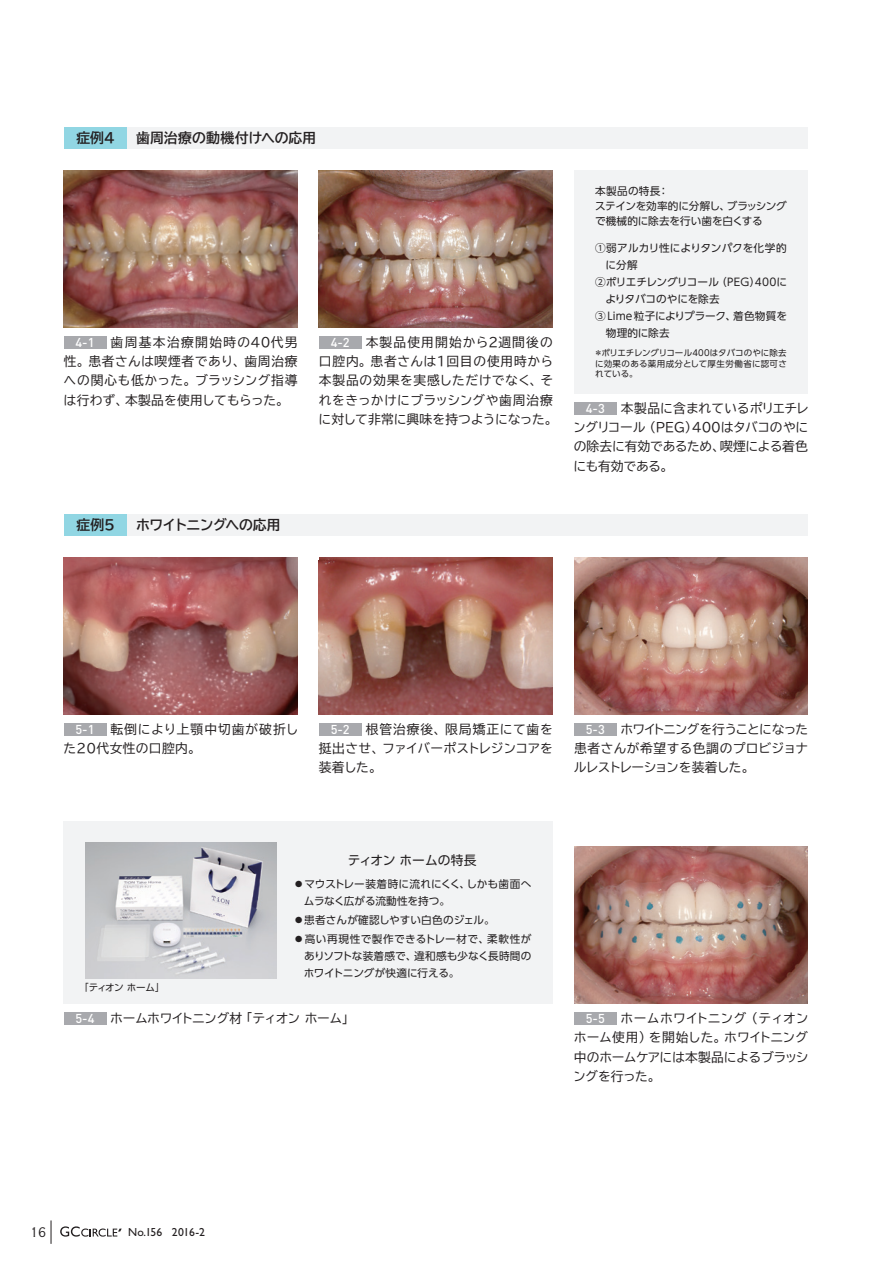
<style>
.page{position:relative;width:893px;height:1263px;background:#fff}
.page>*{position:absolute;margin:0;border:0;box-sizing:border-box;transform-origin:0 0}
.t1{font:700 13.8px "TBUD Go Std";color:#231f20}
.t2{font:700 13.8px "TBUD Go Std";letter-spacing:-.04em;color:#231f20}
.t3{font:13.35px "Copperplate Gothic Std 29 AB";color:#231f20}
.t4{font:12.75px/19.2px "TBUD Go Std";letter-spacing:.01em;color:#231f20;text-align:justify}
.t5{font:12.75px/19.2px "TBUD Go Std";letter-spacing:.035em;color:#231f20}
.t6{font:500 12.75px "DINOT";color:#fff}
.t7{font:12.75px "TBUD Go Std";letter-spacing:-.045em;color:#231f20}
.t8{font:12.75px "UD Shin Go Pr 6 N";color:#231f20}
.t9{font:11.7px "Gill Sans Std";letter-spacing:-.01em;color:#231f20}
.t10{font:10.65px/14.9px "UD Shin Go Pr 6 N";color:#231f20}
.t11{font:10.65px/19.2px "UD Shin Go Pr 6 N";letter-spacing:.025em;color:#231f20}
.t12{font:9.6px "UD Shin Go Pr 6 N";letter-spacing:-.055em;color:#231f20}
.t13{font:8.55px/10.6px "UD Shin Go Pr 6 N";letter-spacing:.02em;color:#231f20;text-align:justify}
</style>
<div class="page">
<img style="left:319px;top:557px;width:234px;height:157px">
<img style="left:574px;top:557px;width:234px;height:157px">
<img style="left:64px;top:557px;width:234px;height:157px">
<img style="left:574px;top:846px;width:234px;height:157px">
<div style="left:64px;top:821px;width:489px;height:182px;background:#f2f3f4"></div>
<img style="left:85px;top:842px;width:191px;height:136px">
<div style="left:64px;top:723px;width:42px;height:13px;background:#a8a9ad"></div>
<div style="left:574px;top:1012px;width:43px;height:13px;background:#a8a9ad"></div>
<div style="left:64px;top:1012px;width:42px;height:13px;background:#a8a9ad"></div>
<div style="left:319px;top:723px;width:42px;height:13px;background:#a8a9ad"></div>
<div style="left:574px;top:723px;width:43px;height:13px;background:#a8a9ad"></div>
<div style="left:64px;top:514px;width:64px;height:22px;background:#91d6e3"></div>
<div style="left:128px;top:514px;width:680px;height:22px;background:#f2f3f4"></div>
<img style="left:319px;top:170px;width:234px;height:157px">
<img style="left:64px;top:170px;width:234px;height:157px">
<div style="left:64px;top:336px;width:42px;height:13px;background:#a8a9ad"></div>
<div style="left:319px;top:336px;width:42px;height:13px;background:#a8a9ad"></div>
<div style="left:574px;top:402px;width:43px;height:13px;background:#a8a9ad"></div>
<div style="left:64px;top:128px;width:64px;height:21px;background:#91d6e3"></div>
<div style="left:128px;top:128px;width:680px;height:21px;background:#f2f3f4"></div>
<div style="left:574px;top:170px;width:234px;height:223px;background:#f2f3f4"></div>
<svg style="left:51px;top:1220px;width:1px;height:24px"></svg>
<svg style="left:60px;top:1226px;width:62px;height:10px"></svg>
<p class="t1" style="left:76px;top:127px;width:40px">症例4</p>
<p class="t1" style="left:136px;top:127px;width:182px">歯周治療の動機付けへの応用</p>
<p class="t4" style="left:64px;top:333px;width:235px;text-indent:47px">歯周基本治療開始時の40代男性。患者さんは喫煙者であり、歯周治療への関心も低かった。ブラッシング指導は行わず、本製品を使用してもらった。</p>
<p class="t5" style="left:319px;top:333px;width:241px;text-indent:47px">本製品使用開始から2週間後の口腔内。患者さんは1回目の使用時から本製品の効果を実感しただけでなく、それをきっかけにブラッシングや歯周治療に対して非常に興味を持つようになった。</p>
<p class="t6" style="left:76px;top:334px;width:21px">4-1</p>
<p class="t6" style="left:331px;top:334px;width:21px">4-2</p>
<p class="t1" style="left:76px;top:514px;width:40px">症例5</p>
<p class="t2" style="left:136px;top:514px;width:146px">ホワイトニングへの応用</p>
<p class="t10" style="left:595px;top:184px;width:193px">本製品の特長：<br>ステインを効率的に分解し、ブラッシングで機械的に除去を行い歯を白くする</p>
<p class="t10" style="left:595px;top:240px;width:193px">①弱アルカリ性によりタンパクを化学的</p>
<p class="t10" style="left:606px;top:257px;width:34px">に分解</p>
<p class="t10" style="left:595px;top:274px;width:193px">②ポリエチレングリコール（PEG）400に</p>
<p class="t10" style="left:605px;top:291px;width:116px">よりタバコのやにを除去</p>
<p class="t10" style="left:595px;top:308px;width:193px">③Lime粒子によりプラーク、着色物質を</p>
<p class="t10" style="left:606px;top:325px;width:65px">物理的に除去</p>
<p class="t13" style="left:594px;top:347px;width:194px">＊ポリエチレングリコール400はタバコのやに除去に効果のある薬用成分として厚生労働省に認可されている。</p>
<p class="t4" style="left:573px;top:399px;width:237px;text-indent:48px">本製品に含まれているポリエチレングリコール（PEG）400はタバコのやにの除去に有効であるため、喫煙による着色にも有効である。</p>
<p class="t6" style="left:586px;top:399px;width:21px">4-3</p>
<p class="t4" style="left:64px;top:720px;width:236px;text-indent:47px">転倒により上顎中切歯が破折した20代女性の口腔内。</p>
<p class="t6" style="left:76px;top:720px;width:21px">5-1</p>
<p class="t4" style="left:319px;top:720px;width:236px;text-indent:47px">根管治療後、限局矯正にて歯を挺出させ、ファイバーポストレジンコアを装着した。</p>
<p class="t4" style="left:574px;top:720px;width:236px;text-indent:46px">ホワイトニングを行うことになった患者さんが希望する色調のプロビジョナルレストレーションを装着した。</p>
<p class="t6" style="left:331px;top:720px;width:21px">5-2</p>
<p class="t6" style="left:586px;top:720px;width:21px">5-3</p>
<p class="t12" style="left:79px;top:979px;width:87px">「ティオン ホーム」</p>
<p class="t8" style="left:348px;top:850px;width:130px">ティオン ホームの特長</p>
<p class="t10" style="left:304px;top:875px;width:229px;line-height:17px;text-indent:-10px">⃝マウストレー装着時に流れにくく、しかも歯面へムラなく広がる流動性を持つ。</p>
<p class="t11" style="left:293px;top:910px;width:240px">⃝患者さんが確認しやすい白色のジェル。<br>⃝高い再現性で製作できるトレー材で、柔軟性が</p>
<p class="t10" style="left:304px;top:947px;width:229px;line-height:17px">ありソフトな装着感で、違和感も少なく長時間のホワイトニングが快適に行える。</p>
<p class="t7" style="left:110px;top:1008px;width:246px">ホームホワイトニング材「ティオン ホーム」</p>
<p class="t4" style="left:573px;top:1009px;width:237px;text-indent:47px">ホームホワイトニング（ティオンホーム使用）を開始した。ホワイトニング中のホームケアには本製品によるブラッシングを行った。</p>
<p class="t6" style="left:76px;top:1010px;width:21px">5-4</p>
<p class="t6" style="left:586px;top:1010px;width:21px">5-5</p>
<p class="t3" style="left:30px;top:1224px;width:18px">16</p>
<p class="t9" style="left:128px;top:1226px;width:78px">No.156 2016-2</p>
</div>
